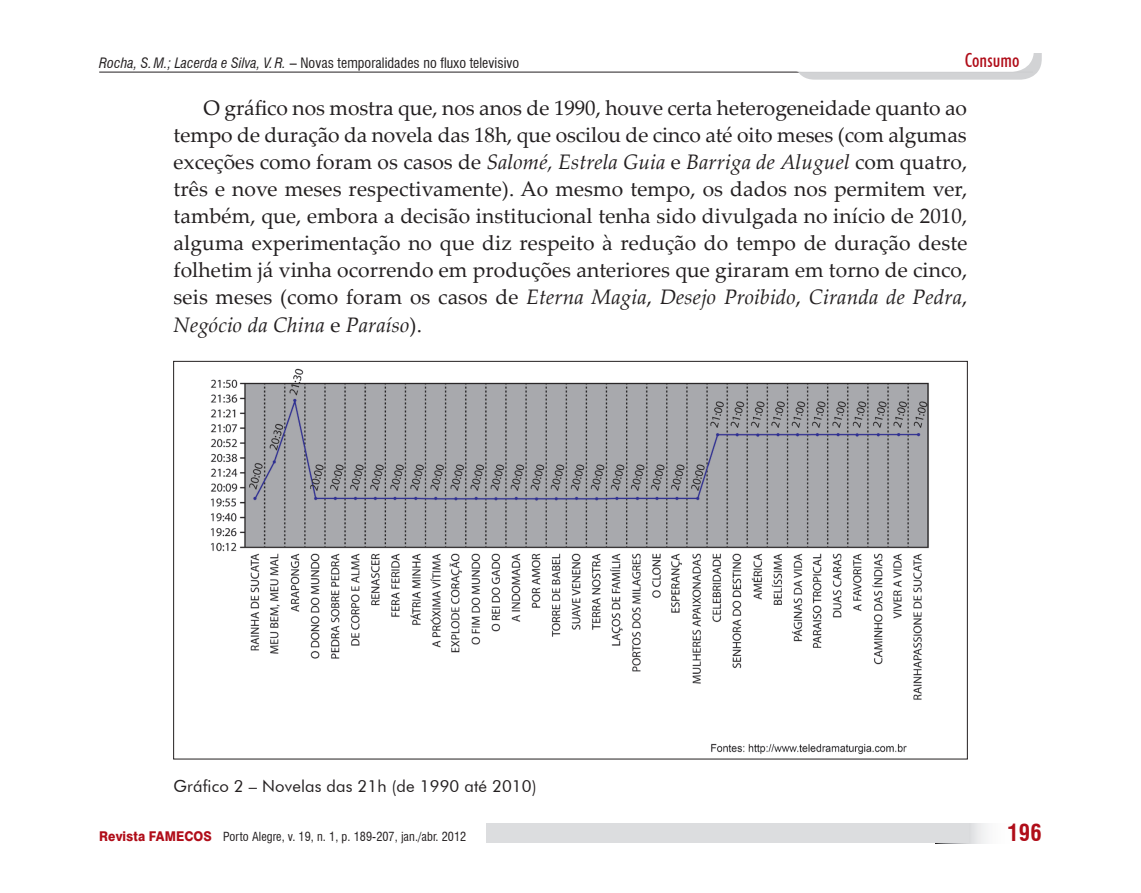
<style>
.page{position:relative;width:1141px;height:893px;background:#fff}
.page>*{position:absolute;margin:0;border:0;box-sizing:border-box;transform-origin:0 0}
.t1{font:700 condensed 22.75px "Swiss 721 BT";color:#b00d19}
.Texto{font:21px/27.1px "Palatino Linotype";letter-spacing:.005em;color:#231f20;text-align:justify}
.t2{font:500 condensed 19.25px "Futura BT";letter-spacing:.005em;color:#b00d19}
.Legenda{font:16.62px "Futura BT";letter-spacing:.005em;color:#231f20}
.t3{font:condensed 14px "Swiss 721 BT";letter-spacing:.005em;color:#231f20}
.t4{font:condensed 12.25px "Swiss 721 BT";letter-spacing:.005em;color:#231f20}
.s1{font-style:italic}
.s2{font-weight:800;font-stretch:normal;font-size:13.47px;color:#b00d19}
</style>
<div class="page">
<svg style="left:969px;top:823px;width:18px;height:20px"></svg>
<div style="left:486px;top:823px;width:483px;height:20px;background:#dcdddf"></div>
<hr style="left:99px;top:72px;width:934px;height:1px;background:#231f20">
<div style="left:794px;top:10px;width:248px;height:70px;background:#d1d2d4;border-radius:21px"></div>
<div style="left:782px;top:1px;width:251px;height:70px;background:#fff;border-radius:21px"></div>
<div style="left:781px;top:1px;width:253px;height:71px;border:2px solid #fff;border-radius:21px"></div>
<div style="left:1021px;top:1px;width:26px;height:51px;background:#fff"></div>
<img style="left:210px;top:368px;width:719px;height:387px">
<p class="t3" style="left:99px;top:54px;width:422px"><span class="s1">Rocha, S.M.; Lacerda e Silva, V.R.</span> – Novas temporalidades no fluxo televisivo</p>
<p class="t2" style="left:965px;top:48px;width:56px">Consumo</p>
<p class="Texto" style="left:174px;top:93px;width:795px;text-indent:30px">O gráfico nos mostra que, nos anos de 1990, houve certa heterogeneidade quanto ao tempo de duração da novela das 18h, que oscilou de cinco até oito meses (com algumas exceções como foram os casos de <span class="s1">Salomé, Estrela Guia</span> e <span class="s1">Barriga de Aluguel</span> com quatro, três e nove meses respectivamente). Ao mesmo tempo, os dados nos permitem ver, também, que, embora a decisão institucional tenha sido divulgada no início de 2010, alguma experimentação no que diz respeito à redução do tempo de duração deste folhetim já vinha ocorrendo em produções anteriores que giraram em torno de cinco, seis meses (como foram os casos de <span class="s1">Eterna Magia</span>, <span class="s1">Desejo Proibido</span>, <span class="s1">Ciranda de Pedra</span>, <span class="s1">Negócio da China</span> e <span class="s1">Paraíso</span>).</p>
<p class="Legenda" style="left:174px;top:776px;width:364px">Gráfico 2 – Novelas das 21h (de 1990 até 2010)</p>
<p class="t4" style="left:99px;top:829px;width:369px"><span class="s2">REVISTA FAMECOS</span> Porto Alegre, v. 19, n. 1, p. 189-207, jan./abr. 2012</p>
<p class="t1" style="left:1007px;top:819px;width:36px">196</p>
</div>
